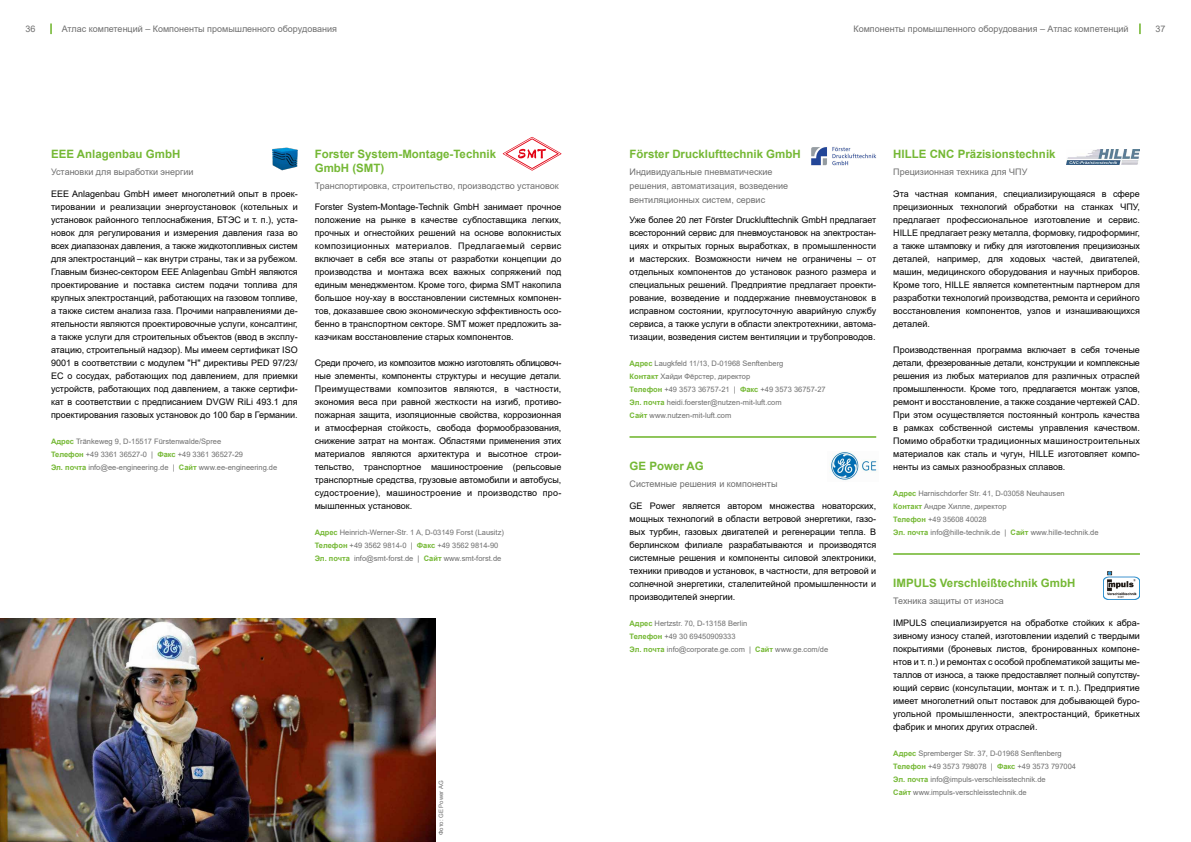
<style>
.page{position:relative;width:1191px;height:842px;background:#fff}
.page>*{position:absolute;margin:0;border:0;box-sizing:border-box;transform-origin:0 0}
.t1{font:700 11.5px/14px "Arial";color:#75b835}
.t2{font:9px/13px "Arial";color:#000;text-align:justify}
.t3{font:9px/14px "Arial";color:#6e6e6e}
.t4{font:7.5px/13px "Arial";color:#6e6e6e}
.t5{font:6px "Arial";color:#6e6e6e}
.s1{font-weight:700;color:#75b835}
</style>
<div class="page">
<svg style="left:50px;top:23px;width:2px;height:11px"></svg>
<img style="left:272px;top:147px;width:26px;height:24px">
<img style="left:831px;top:451px;width:46px;height:29px">
<img style="left:1103px;top:571px;width:37px;height:28px">
<img style="left:0;top:618px;width:435px;height:224px">
<svg style="left:503px;top:137px;width:58px;height:33px"></svg>
<hr style="left:629px;top:436px;width:247px;height:2px;background:#75b835">
<img style="left:1066px;top:149px;width:74px;height:15px">
<hr style="left:893px;top:553px;width:247px;height:2px;background:#75b835">
<img style="left:811px;top:147px;width:65px;height:19px">
<p class="t3" style="left:26px;top:22px;width:12px">36</p>
<p class="t3" style="left:62px;top:22px;width:277px">Атлас компетенций – Компоненты промышленного оборудования</p>
<p class="t3" style="left:853px;top:22px;width:277px">Компоненты промышленного оборудования – Атлас компетенций</p>
<p class="t3" style="left:1155px;top:22px;width:12px">37</p>
<p class="t1" style="left:51px;top:147px;width:131px">EEE Anlagenbau GmbH</p>
<p class="t3" style="left:51px;top:165px;width:144px">Установки для выработки энергии</p>
<p class="t2" style="left:51px;top:188px;width:248px">EEE Anlagenbau GmbH имеет многолетний опыт в проек&shy;тировании и реализации энергоустановок (котельных и установок районного теплоснабжения, БТЭС и т. п.), уста&shy;новок для регулирования и измерения давления газа во всех диапазонах давления, а также жидкотопливных систем для электростанций – как внутри страны, так и за рубежом.<br>Главным бизнес-сектором EEE Anlagenbau GmbH являются проектирование и поставка систем подачи топлива для крупных электростанций, работающих на газовом топливе, а также систем анализа газа. Прочими направлениями де&shy;ятельности являются проектировочные услуги, консалтинг, а также услуги для строительных объектов (ввод в эксплу&shy;атацию, строительный надзор). Мы имеем сертификат ISO 9001 в соответствии с модулем "H" директивы PED 97/23/ EС о сосудах, работающих под давлением, для приемки устройств, работающих под давлением, а также сертифи&shy;кат в соответствии с предписанием DVGW RiLi 493.1 для проектирования газовых установок до 100 бар в Германии.</p>
<p class="t4" style="left:51px;top:435px;width:228px"><span class="s1">Адрес</span> Tränkeweg 9, D-15517 Fürstenwalde/Spree<br><span class="s1">Телефон</span> +49 3361 36527-0 | <span class="s1">Факс</span> +49 3361 36527-29<br><span class="s1">Эл. почта</span> info@ee-engineering.de | <span class="s1">Сайт</span> www.ee-engineering.de</p>
<p class="t1" style="left:315px;top:147px;width:183px">Forster System-Montage-Technik<br>GmbH (SMT)</p>
<p class="t3" style="left:315px;top:179px;width:245px">Транспортировка, строительство, производство установок</p>
<p class="t2" style="left:315px;top:201px;width:248px">Forster System-Montage-Technik GmbH занимает прочное положение на рынке в качестве субпоставщика легких, прочных и огнестойких решений на основе волокнистых композиционных материалов. Предлагаемый сервис включает в себя все этапы от разработки концепции до производства и монтажа всех важных сопряжений под единым менеджментом. Кроме того, фирма SMT накопила большое ноу-хау в восстановлении системных компонен&shy;тов, доказавшее свою экономическую эффективность осо&shy;бенно в транспортном секторе. SMT может предложить за&shy;казчикам восстановление старых компонентов.</p>
<p class="t2" style="left:315px;top:356px;width:248px">Среди прочего, из композитов можно изготовлять облицовоч&shy;ные элементы, компоненты структуры и несущие детали.<br>Преимуществами композитов являются, в частности, экономия веса при равной жесткости на изгиб, противо&shy;пожарная защита, изоляционные свойства, коррозионная и атмосферная стойкость, свобода формообразования, снижение затрат на монтаж. Областями применения этих материалов являются архитектура и высотное строи&shy;тельство, транспортное машиностроение (рельсовые транспортные средства, грузовые автомобили и автобусы, судостроение), машиностроение и производство про&shy;мышленных установок.</p>
<p class="t4" style="left:315px;top:526px;width:191px"><span class="s1">Адрес</span> Heinrich-Werner-Str. 1 A, D-03149 Forst (Lausitz)<br><span class="s1">Телефон</span> +49 3562 9814-0 | <span class="s1">Факс</span> +49 3562 9814-90<br><span class="s1">Эл. почта</span> info@smt-forst.de | <span class="s1">Сайт</span> www.smt-forst.de</p>
<p class="t5" style="left:437px;top:835px;width:56px;rotate:-90deg">Фото: GE Power AG</p>
<p class="t1" style="left:629px;top:147px;width:173px">Förster Drucklufttechnik GmbH</p>
<p class="t3" style="left:629px;top:165px;width:160px">Индивидуальные пневматические решения, автоматизация, возведение вентиляционных систем, сервис</p>
<p class="t2" style="left:629px;top:214px;width:248px">Уже более 20 лет Förster Drucklufttechnik GmbH предлагает всесторонний сервис для пневмоустановок на электростан&shy;циях и открытых горных выработках, в промышленности и мастерских. Возможности ничем не ограничены – от отдельных компонентов до установок разного размера и специальных решений. Предприятие предлагает проекти&shy;рование, возведение и поддержание пневмоустановок в исправном состоянии, круглосуточную аварийную службу сервиса, а также услуги в области электротехники, автома&shy;тизации, возведения систем вентиляции и трубопроводов.</p>
<p class="t4" style="left:629px;top:357px;width:198px"><span class="s1">Адрес</span> Laugkfeld 11/13, D-01968 Senftenberg<br><span class="s1">Контакт</span> Хайди Фёрстер, директор<br><span class="s1">Телефон</span> +49 3573 36757-21 | <span class="s1">Факс</span> +49 3573 36757-27<br><span class="s1">Эл. почта</span> heidi.foerster@nutzen-mit-luft.com<br><span class="s1">Сайт</span> www.nutzen-mit-luft.com</p>
<p class="t1" style="left:629px;top:459px;width:76px">GE Power AG</p>
<p class="t3" style="left:629px;top:477px;width:149px">Системные решения и компоненты</p>
<p class="t2" style="left:629px;top:500px;width:248px">GE Power является автором множества новаторских, мощных технологий в области ветровой энергетики, газо&shy;вых турбин, газовых двигателей и регенерации тепла. В берлинском филиале разрабатываются и производятся системные решения и компоненты силовой электроники, техники приводов и установок, в частности, для ветровой и солнечной энергетики, сталелитейной промышленности и производителей энергии.</p>
<p class="t4" style="left:629px;top:617px;width:200px"><span class="s1">Адрес</span> Hertzstr. 70, D-13158 Berlin<br><span class="s1">Телефон</span> +49 30 69450909333<br><span class="s1">Эл. почта</span> info@corporate.ge.com | <span class="s1">Сайт</span> www.ge.com/de</p>
<p class="t1" style="left:893px;top:147px;width:164px">HILLE CNC Präzisionstechnik</p>
<p class="t3" style="left:893px;top:165px;width:136px">Прецизионная техника для ЧПУ</p>
<p class="t2" style="left:893px;top:188px;width:248px">Эта частная компания, специализирующаяся в сфере прецизионных технологий обработки на станках ЧПУ, предлагает профессиональное изготовление и сервис.<br>HILLE предлагает резку металла, формовку, гидроформинг, а также штамповку и гибку для изготовления прецизиозных деталей, например, для ходовых частей, двигателей, машин, медицинского оборудования и научных приборов.<br>Кроме того, HILLE является компетентным партнером для разработки технологий производства, ремонта и серийного восстановления компонентов, узлов и изнашивающихся деталей.</p>
<p class="t2" style="left:893px;top:343px;width:248px">Производственная программа включает в себя точеные детали, фрезерованные детали, конструкции и комплексные решения из любых материалов для различных отраслей промышленности. Кроме того, предлагается монтаж узлов, ремонт и восстановление, а также создание чертежей CAD.<br>При этом осуществляется постоянный контроль качества в рамках собственной системы управления качеством.<br>Помимо обработки традиционных машиностроительных материалов как сталь и чугун, HILLE изготовляет компо&shy;ненты из самых разнообразных сплавов.</p>
<p class="t4" style="left:893px;top:487px;width:207px"><span class="s1">Адрес</span> Harnischdorfer Str. 41, D-03058 Neuhausen<br><span class="s1">Контакт</span> Андре Хилле, директор<br><span class="s1">Телефон</span> +49 35608 40028<br><span class="s1">Эл. почта</span> info@hille-technik.de | <span class="s1">Сайт</span> www.hille-technik.de</p>
<p class="t1" style="left:893px;top:576px;width:184px">IMPULS Verschleißtechnik GmbH</p>
<p class="t3" style="left:893px;top:594px;width:112px">Техника защиты от износа</p>
<p class="t2" style="left:893px;top:617px;width:248px">IMPULS специализируется на обработке стойких к абра&shy;зивному износу сталей, изготовлении изделий с твердыми покрытиями (броневых листов, бронированных компоне&shy;нтов и т. п.) и ремонтах с особой проблематикой защиты ме&shy;таллов от износа, а также предоставляет полный сопутству&shy;ющий сервис (консультации, монтаж и т. п.). Предприятие имеет многолетний опыт поставок для добывающей буро&shy;угольной промышленности, электростанций, брикетных фабрик и многих других отраслей.</p>
<p class="t4" style="left:893px;top:747px;width:184px"><span class="s1">Адрес</span> Spremberger Str. 37, D-01968 Senftenberg <span class="s1">Телефон</span> +49 3573 798078 | <span class="s1">Факс</span> +49 3573 797004<br><span class="s1">Эл. почта</span> info@impuls-verschleisstechnik.de<br><span class="s1">Сайт</span> www.impuls-verschleisstechnik.de</p>
</div>
